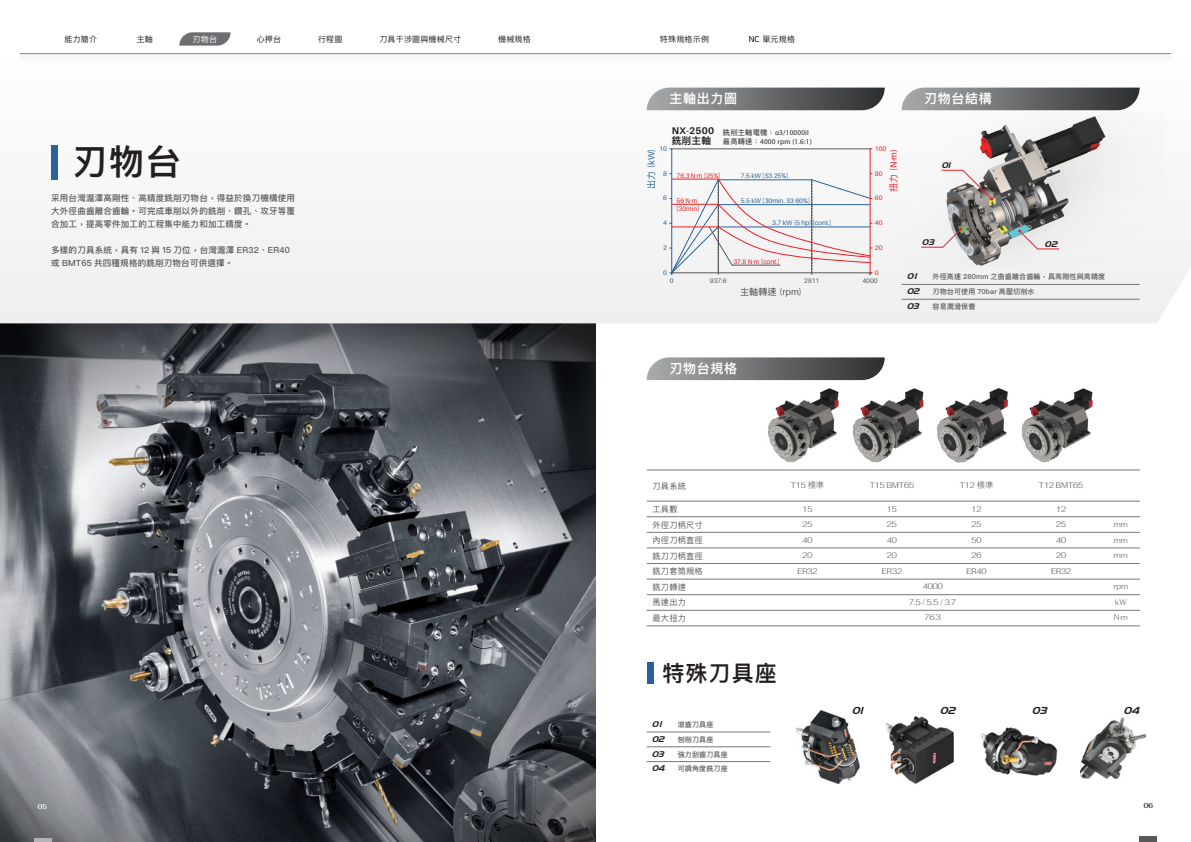
<style>
.page{position:relative;width:1191px;height:842px;background:#fff}
.page>*{position:absolute;margin:0;border:0;box-sizing:border-box;transform-origin:0 0}
.t1{font:600 35px "Ping Fang TC";color:#231f20}
.t2{font:600 22px "Ping Fang TC";letter-spacing:.05em;color:#231f20}
.t3{font:600 13px "Ping Fang TC";letter-spacing:.05em;color:#fff}
.t4{font:italic 700 10.6px "Handel Got D";color:#231f20;scale:1.04 1}
.t5{font:700 9.7px "Aileron";letter-spacing:.025em;color:#231f20}
.t6{font:600 9.7px "Ping Fang TC";color:#231f20}
.t7{font:9.1px "Aileron";color:#58595b}
.t8{font:9.1px "Aileron";color:#ee1d23}
.t9{font:9.1px "Aileron";color:#29629c}
.t10{font:italic 700 8.7px/14.8px "Handel Got D";color:#231f20;scale:1.04 1}
.t11{font:500 8.5px/13px "Ping Fang TC";letter-spacing:.025em;color:#57585a;text-align:justify}
.t12{font:300 8.2px/15.5px "Fahkwang";color:#57585a;text-align:center;scale:.9 1}
.t13{font:8.2px/15.5px "Ping Fang TC";letter-spacing:.025em;color:#57585a}
.t14{font:300 8.2px/15.5px "Fahkwang";color:#606266;text-align:justify;scale:.9 1}
.t15{font:8px "Ping Fang TC";letter-spacing:.025em;color:#231f20}
.t16{font:8px "Ping Fang TC";color:#fff}
.t17{font:7.3px/9.7px "Myriad Pro";letter-spacing:.025em;color:#231f20}
.t18{font:500 7px/14.8px "Ping Fang TC";letter-spacing:.025em;color:#57585a}
.t19{font:600 7px "Fahkwang";color:#231f20;scale:.9 1}
.t20{font:600 7px "Fahkwang";color:#fff;scale:.9 1}
.t21{font:6.6px "Aileron";color:#29629c}
.t22{font:6.6px/7.9px "Aileron";color:#ee1d23}
.t23{font:6.6px "Aileron";color:#57585a}
.s1{font-family:"Handel Got D Ligh";font-size:9px}
.s2{font-family:"Ping Fang TC"}
.s3{font-family:"Ping Fang TC";color:#4c4d4e}
</style>
<div class="page">
<svg style="left:0;top:323px;width:595px;height:519px;background:#5b5f64"></svg>
<img style="left:737px;top:380px;width:84px;height:90px">
<img style="left:821px;top:380px;width:85px;height:90px">
<img style="left:906px;top:388px;width:84px;height:82px">
<img style="left:990px;top:388px;width:141px;height:82px">
<div style="left:0;top:54px;width:1191px;height:269px;background:#f6f6f6"></div>
<div style="left:20px;top:53px;width:1151px;height:19px;background:#fcfcfc"></div>
<div style="left:51px;top:145px;width:7px;height:34px;background:#29629c"></div>
<div style="left:1139px;top:837px;width:18px;height:5px;background:#57585a"></div>
<svg style="left:646px;top:357px;width:238px;height:23px;background:#747577"></svg>
<img style="left:1080px;top:717px;width:65px;height:61px">
<img style="left:796px;top:711px;width:64px;height:72px">
<img style="left:981px;top:727px;width:77px;height:49px">
<img style="left:886px;top:716px;width:68px;height:68px">
<hr style="left:646px;top:732px;width:124px;height:1px;background:#73777b">
<hr style="left:646px;top:747px;width:124px;height:1px;background:#73777b">
<hr style="left:646px;top:761px;width:124px;height:1px;background:#73777b">
<hr style="left:901px;top:284px;width:238px;height:1px;background:#73777b">
<hr style="left:901px;top:299px;width:238px;height:1px;background:#73777b">
<svg style="left:901px;top:88px;width:238px;height:22px;background:#707173"></svg>
<svg style="left:646px;top:88px;width:238px;height:22px;background:#707173"></svg>
<hr style="left:671px;top:149px;width:199px;height:1px;background:#57585a">
<hr style="left:671px;top:149px;width:1px;height:124px;background:#2a639c">
<hr style="left:870px;top:149px;width:1px;height:124px;background:#ee1d23">
<svg style="left:670px;top:173px;width:202px;height:102px"></svg>
<hr style="left:647px;top:470px;width:492px;height:1px;background:#73777b">
<hr style="left:647px;top:501px;width:492px;height:1px;background:#73777b">
<hr style="left:647px;top:548px;width:492px;height:1px;background:#73777b">
<hr style="left:647px;top:516px;width:492px;height:1px;background:#73777b">
<hr style="left:647px;top:532px;width:492px;height:1px;background:#73777b">
<hr style="left:647px;top:579px;width:492px;height:1px;background:#73777b">
<hr style="left:647px;top:594px;width:492px;height:1px;background:#73777b">
<hr style="left:647px;top:610px;width:492px;height:1px;background:#73777b">
<hr style="left:647px;top:563px;width:492px;height:1px;background:#73777b">
<hr style="left:646px;top:626px;width:493px;height:1px;background:#73777b">
<img style="left:894px;top:113px;width:271px;height:154px">
<svg style="left:921px;top:228px;width:41px;height:19px"></svg>
<svg style="left:1018px;top:230px;width:41px;height:19px"></svg>
<svg style="left:941px;top:170px;width:52px;height:30px"></svg>
<hr style="left:34px;top:838px;width:17px;height:4px;background:#b2b3b7">
<div style="left:647px;top:663px;width:7px;height:21px;background:#26629b"></div>
<svg style="left:179px;top:32px;width:51px;height:14px"></svg>
<p class="t15" style="left:64px;top:34px;width:34px">能力簡介</p>
<p class="t15" style="left:137px;top:34px;width:18px">主軸</p>
<p class="t16" style="left:193px;top:34px;width:26px">刃物台</p>
<p class="t15" style="left:257px;top:34px;width:26px">心押台</p>
<p class="t15" style="left:318px;top:34px;width:26px">行程圖</p>
<p class="t15" style="left:379px;top:34px;width:83px">刀具干涉圖與機械尺寸</p>
<p class="t15" style="left:498px;top:34px;width:34px">機械規格</p>
<p class="t15" style="left:660px;top:34px;width:50px">特殊規格示例</p>
<p class="t15" style="left:749px;top:34px;width:48px"><span class="s1">NC</span> 單元規格</p>
<h1 class="t1" style="left:72px;top:140px;width:110px">刃物台</h1>
<p class="t11" style="left:51px;top:191px;width:245px">采用台灣瀧澤高剛性、高精度銑削刃物台，得益於換刀機構使用大外徑曲齒離合齒輪。可完成車削以外的銑削、鑽孔、攻牙等覆合加工，提高零件加工的工程集中能力和加工精度。</p>
<p class="t11" style="left:51px;top:243px;width:240px">多樣的刀具系統，具有 12 與 15 刀位，台灣瀧澤 ER32、ER40或 BMT65 共四種規格的銑削刃物台可供選擇。</p>
<h3 class="t3" style="left:669px;top:90px;width:69px">主軸出力圖</h3>
<p class="t5" style="left:671px;top:125px;width:44px">NX-2500</p>
<p class="t6" style="left:671px;top:134px;width:41px">銑削主軸</p>
<p class="t17" style="left:723px;top:127px;width:90px"><span class="s2">銑削主軸電機：</span>α3/10000iI<span class="s2">最高轉速：</span>4000 rpm (1.6:1)</p>
<p class="t21" style="left:659px;top:145px;width:9px">10</p>
<p class="t21" style="left:663px;top:170px;width:5px">8</p>
<p class="t21" style="left:663px;top:195px;width:5px">6</p>
<p class="t22" style="left:875px;top:145px;width:13px">100</p>
<p class="t22" style="left:875px;top:170px;width:9px">80</p>
<p class="t22" style="left:875px;top:194px;width:9px">60</p>
<p class="t22" style="left:875px;top:219px;width:9px">40</p>
<p class="t22" style="left:875px;top:244px;width:9px">20</p>
<p class="t22" style="left:875px;top:269px;width:5px">0</p>
<p class="t9" style="left:646px;top:189px;width:42px;rotate:-90deg"><span class="s2">出力</span> (kW)</p>
<p class="t8" style="left:888px;top:192px;width:45px;rotate:-90deg"><span class="s2">扭力</span> (N·m)</p>
<p class="t22" style="left:676px;top:171px;width:46px">76.3 N·m [25%]</p>
<p class="t21" style="left:741px;top:172px;width:49px">7.5 kW [S3 25%]</p>
<p class="t21" style="left:741px;top:197px;width:70px">5.5 kW [30min. S3 60%]</p>
<p class="t22" style="left:676px;top:196px;width:24px">56 N·m [30min]</p>
<p class="t21" style="left:772px;top:219px;width:61px">3.7 kW (5 hp) [cont.]</p>
<p class="t21" style="left:663px;top:219px;width:5px">4</p>
<p class="t21" style="left:663px;top:244px;width:5px">2</p>
<p class="t22" style="left:733px;top:257px;width:48px">37.8 N·m [cont.]</p>
<p class="t21" style="left:663px;top:269px;width:5px">0</p>
<p class="t23" style="left:670px;top:277px;width:5px">0</p>
<p class="t23" style="left:862px;top:277px;width:17px">4000</p>
<p class="t23" style="left:710px;top:277px;width:18px">937.6</p>
<p class="t23" style="left:804px;top:277px;width:17px">2811</p>
<p class="t7" style="left:740px;top:287px;width:63px"><span class="s3">主軸轉速</span> (rpm)</p>
<h3 class="t3" style="left:924px;top:90px;width:69px">刃物台結構</h3>
<p class="t10" style="left:941px;top:158px;width:13px">01</p>
<p class="t10" style="left:922px;top:235px;width:16px">03</p>
<p class="t10" style="left:1044px;top:237px;width:16px">02</p>
<p class="t10" style="left:906px;top:269px;width:16px">01<br>02<br>03</p>
<p class="t18" style="left:932px;top:269px;width:174px">外徑高達 280mm 之曲齒離合齒輪，具高剛性與高精度刃物台可使用 70bar 高壓切削水<br>容易潤滑保養</p>
<h3 class="t3" style="left:669px;top:360px;width:69px">刃物台規格</h3>
<p class="t13" style="left:652px;top:478px;width:35px">刀具系統</p>
<p class="t13" style="left:652px;top:501px;width:52px">工具數<br>外徑刀柄尺寸內徑刀柄直徑銑刀刀柄直徑銑刀套筒規格銑刀轉速<br>馬達出力<br>最大扭力</p>
<p class="t12" style="left:790px;top:477px;width:39px">T15 <span class="s2">標準</span></p>
<p class="t12" style="left:797px;top:501px;width:24px">15<br>25<br>40<br>20<br>ER32</p>
<h2 class="t2" style="left:662px;top:660px;width:116px">特殊刀具座</h2>
<p class="t12" style="left:869px;top:477px;width:51px">T15 BMT65</p>
<p class="t12" style="left:882px;top:501px;width:24px">15<br>25<br>40<br>20<br>ER32</p>
<p class="t12" style="left:959px;top:477px;width:39px">T12 <span class="s2">標準</span></p>
<p class="t12" style="left:966px;top:501px;width:24px">12<br>25<br>50<br>26<br>ER40</p>
<p class="t12" style="left:909px;top:579px;width:54px">4000<br>7.5 / 5.5 / 3.7<br>76.3</p>
<p class="t12" style="left:1039px;top:477px;width:51px">T12 BMT65</p>
<p class="t12" style="left:1051px;top:501px;width:24px">12<br>25<br>40<br>20<br>ER32</p>
<p class="t14" style="left:1114px;top:517px;width:17px">mm mm mm</p>
<p class="t14" style="left:1113px;top:579px;width:17px;text-align:left">rpm kW<br>N·m</p>
<p class="t20" style="left:38px;top:800px;width:12px">05</p>
<p class="t10" style="left:652px;top:717px;width:16px">01<br>02<br>03<br>04</p>
<p class="t18" style="left:677px;top:717px;width:52px">滾齒刀具座<br>刨削刀具座<br>強力刮齒刀具座可調角度銑刀座</p>
<p class="t4" style="left:852px;top:704px;width:15px">01</p>
<p class="t4" style="left:940px;top:704px;width:19px">02</p>
<p class="t4" style="left:1032px;top:704px;width:19px">03</p>
<p class="t4" style="left:1123px;top:704px;width:20px">04</p>
<p class="t19" style="left:1143px;top:799px;width:12px">06</p>
</div>
